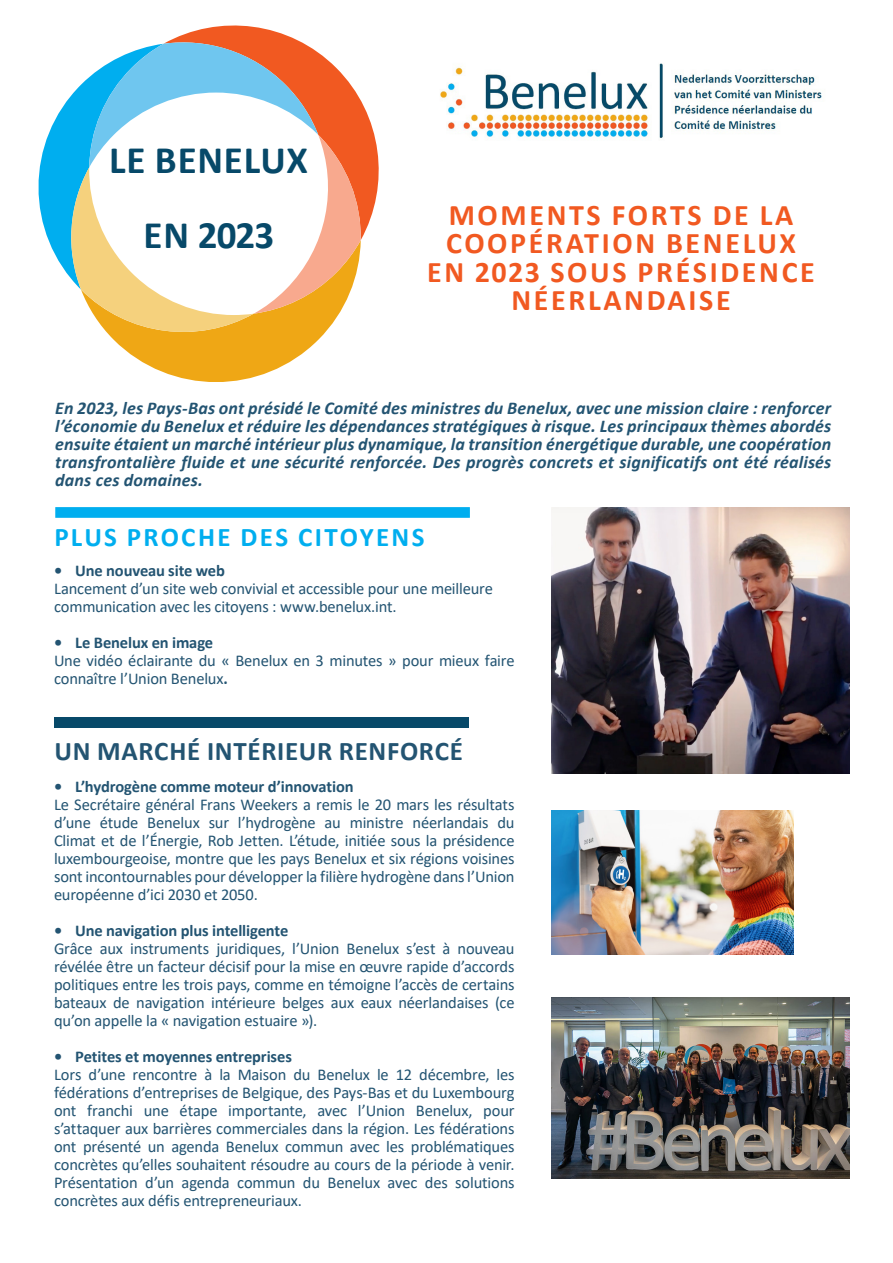
<style>
.page{position:relative;width:893px;height:1263px;background:#fff}
.page>*{position:absolute;margin:0;border:0;box-sizing:border-box;transform-origin:0 0}
.Main_titling_vertical{font:700 39px/75px "Calibri";letter-spacing:.02em;color:#074969;text-align:center}
.Section_Title{font:700 30px/28.5px "Calibri";letter-spacing:.09em;color:#f15921;text-align:center}
.Section_Title-2{font:700 27px "Calibri";letter-spacing:.025em;color:#235472}
.Section_Title-3{font:700 27px "Calibri";letter-spacing:.085em;color:#00aeef}
.Article_-_Body{font:italic 700 18px/18px "Calibri";letter-spacing:.01em;color:#235472;text-align:justify}
.Article_-_Body-2{font:16.5px/18px "Calibri";letter-spacing:-.015em;color:#235472;text-align:justify}
.t1{font:700 16.5px "Calibri";letter-spacing:-.01em;color:#235472}
.s1{font-weight:700}
</style>
<div class="page">
<svg style="left:167px;top:25px;width:212px;height:215px"></svg>
<svg style="left:38px;top:42px;width:323px;height:340px"></svg>
<div style="left:55px;top:507px;width:415px;height:11px;background:#00aeef;border:2px solid #00aeef"></div>
<div style="left:54px;top:717px;width:415px;height:11px;background:#074969"></div>
<img style="left:552px;top:507px;width:297px;height:266px">
<img style="left:552px;top:810px;width:242px;height:145px">
<img style="left:440px;top:63px;width:382px;height:76px">
<img style="left:552px;top:997px;width:297px;height:181px">
<p class="Main_titling_vertical" style="left:109px;top:122px;width:200px">LE BENELUX<br>EN 2023</p>
<p class="Section_Title" style="left:427px;top:200px;width:389px">MOMENTS FORTS DE LA<br>COOPÉRATION BENELUX<br>EN 2023 SOUS PRÉSIDENCE<br>NÉERLANDAISE</p>
<p class="Article_-_Body" style="left:55px;top:398px;width:778px">En 2023, les Pays-Bas ont présidé le Comité des ministres du Benelux, avec une mission claire : renforcer l’économie du Benelux et réduire les dépendances stratégiques à risque. Les principaux thèmes abordés ensuite étaient un marché intérieur plus dynamique, la transition énergétique durable, une coopération transfrontalière fluide et une sécurité renforcée. Des progrès concrets et significatifs ont été réalisés dans ces domaines.</p>
<p class="Section_Title-3" style="left:55px;top:517px;width:372px">PLUS PROCHE DES CITOYENS</p>
<p class="t1" style="left:54px;top:559px;width:172px">• Une nouveau site web</p>
<p class="Article_-_Body-2" style="left:54px;top:579px;width:440px">Lancement d’un site web convivial et accessible pour une meilleure communication avec les citoyens : www.benelux.int.</p>
<p class="t1" style="left:54px;top:631px;width:161px">• Le Benelux en image</p>
<p class="Article_-_Body-2" style="left:54px;top:651px;width:462px">Une vidéo éclairante du « Benelux en 3 minutes » pour mieux faire connaître l’Union Benelux<span class="s1">.</span></p>
<p class="Section_Title-2" style="left:55px;top:732px;width:410px">UN MARCHÉ INTÉRIEUR RENFORCÉ</p>
<p class="t1" style="left:54px;top:775px;width:301px">• L’hydrogène comme moteur d’innovation</p>
<p class="Article_-_Body-2" style="left:54px;top:795px;width:462px">Le Secrétaire général Frans Weekers a remis le 20 mars les résultats d’une étude Benelux sur l’hydrogène au ministre néerlandais du Climat et de l’Énergie, Rob Jetten. L’étude, initiée sous la présidence luxembourgeoise, montre que les pays Benelux et six régions voisines sont incontournables pour développer la filière hydrogène dans l’Union européenne d’ici 2030 et 2050.</p>
<p class="t1" style="left:54px;top:919px;width:236px">• Une navigation plus intelligente</p>
<p class="Article_-_Body-2" style="left:54px;top:939px;width:462px">Grâce aux instruments juridiques, l’Union Benelux s’est à nouveau révélée être un facteur décisif pour la mise en œuvre rapide d’accords politiques entre les trois pays, comme en témoigne l’accès de certains bateaux de navigation intérieure belges aux eaux néerlandaises (ce qu’on appelle la « navigation estuaire »).</p>
<p class="t1" style="left:54px;top:1045px;width:239px">• Petites et moyennes entreprises</p>
<p class="Article_-_Body-2" style="left:54px;top:1065px;width:462px">Lors d’une rencontre à la Maison du Benelux le 12 décembre, les fédérations d’entreprises de Belgique, des Pays-Bas et du Luxembourg ont franchi une étape importante, avec l’Union Benelux, pour s’attaquer aux barrières commerciales dans la région. Les fédérations ont présenté un agenda Benelux commun avec les problématiques concrètes qu’elles souhaitent résoudre au cours de la période à venir.<br>Présentation d’un agenda commun du Benelux avec des solutions concrètes aux défis entrepreneuriaux.</p>
</div>
